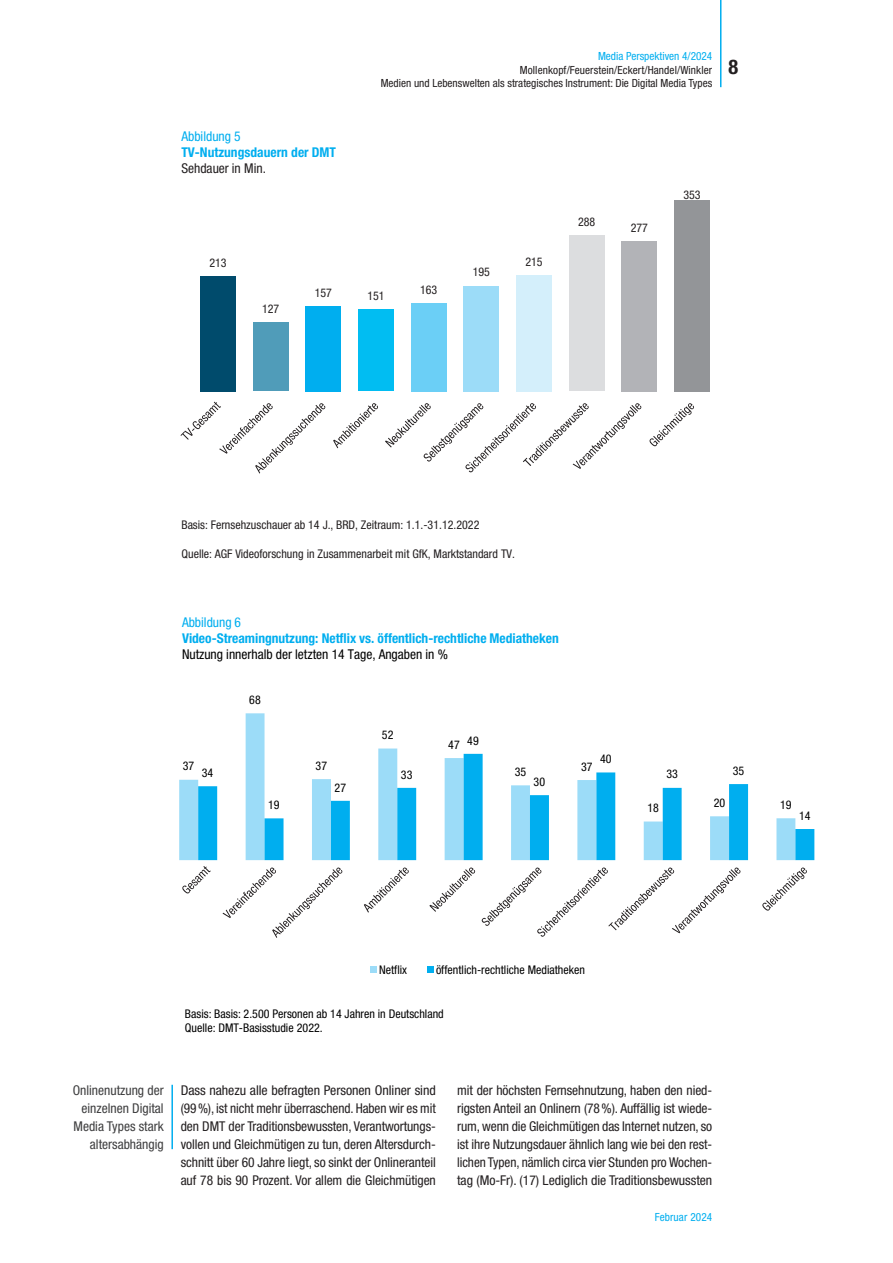
<style>
.page{position:relative;width:893px;height:1263px;background:#fff}
.page>*{position:absolute;margin:0;border:0;box-sizing:border-box;transform-origin:0 0}
.t1{font:700 condensed 20.25px "Helvetica Neue LT Std";color:#231f20}
.t2{font:condensed 13.5px/18px "Helvetica Neue LT Std";letter-spacing:-.005em;color:#231f20;text-align:justify}
.t3{font:700 condensed 13.5px "Helvetica Neue LT Std";color:#00aeef}
.t4{font:condensed 13.5px/18px "Helvetica Neue LT Std";color:#3e3e3f;text-align:right}
.t5{font:condensed 13.5px "Helvetica Neue LT Std";color:#000}
.t6{font:condensed 13.5px "Helvetica Neue LT Std";letter-spacing:-.005em;color:#00aeef}
.t7{font:condensed 12px/14.4px "Helvetica Neue LT Std";color:#000}
.t8{font:condensed 12px "Helvetica Neue LT Std";color:#231f20}
.t9{font:condensed 11.25px/13.5px "Helvetica Neue LT Std";color:#231f20;text-align:right}
.t10{font:condensed 11.25px "Helvetica Neue LT Std";color:#00aeef}
</style>
<div class="page">
<hr style="left:720px;top:0;width:1px;height:87px;background:#00aeef">
<hr style="left:171px;top:1085px;width:2px;height:64px;background:#00aeef">
<div style="left:201px;top:276px;width:35px;height:115px;background:#004b6c"></div>
<div style="left:253px;top:323px;width:35px;height:68px;background:#509cb9"></div>
<div style="left:306px;top:306px;width:35px;height:85px;background:#00aeef"></div>
<div style="left:358px;top:310px;width:36px;height:81px;background:#01bdf2"></div>
<div style="left:411px;top:303px;width:35px;height:88px;background:#6bcff6"></div>
<div style="left:464px;top:286px;width:35px;height:105px;background:#9cdcf8"></div>
<div style="left:517px;top:275px;width:35px;height:116px;background:#d4effb"></div>
<div style="left:569px;top:235px;width:35px;height:156px;background:#dcdddf"></div>
<div style="left:622px;top:241px;width:35px;height:150px;background:#b2b3b7"></div>
<div style="left:674px;top:200px;width:36px;height:191px;background:#939598"></div>
<svg style="left:180px;top:402px;width:145px;height:72px"></svg>
<svg style="left:333px;top:403px;width:45px;height:45px"></svg>
<svg style="left:385px;top:403px;width:256px;height:69px"></svg>
<svg style="left:649px;top:403px;width:45px;height:43px"></svg>
<svg style="left:179px;top:713px;width:304px;height:147px"></svg>
<svg style="left:198px;top:754px;width:616px;height:106px"></svg>
<svg style="left:182px;top:866px;width:29px;height:27px"></svg>
<svg style="left:222px;top:867px;width:120px;height:71px"></svg>
<svg style="left:364px;top:867px;width:45px;height:46px"></svg>
<svg style="left:429px;top:867px;width:46px;height:45px"></svg>
<svg style="left:482px;top:867px;width:258px;height:70px"></svg>
<svg style="left:762px;top:867px;width:45px;height:44px"></svg>
<div style="left:370px;top:967px;width:7px;height:6px;background:#9cdcf8"></div>
<svg style="left:427px;top:967px;width:6px;height:6px"></svg>
<p class="t6" style="left:181px;top:129px;width:61px">Abbildung 5</p>
<p class="t3" style="left:181px;top:144px;width:156px">TV-Nutzungsdauern der DMT</p>
<p class="t2" style="left:181px;top:160px;width:86px">Sehdauer in Min.</p>
<p class="t8" style="left:209px;top:255px;width:19px">213</p>
<p class="t10" style="left:598px;top:50px;width:116px">Media Perspektiven 4/2024</p>
<p class="t9" style="left:381px;top:63px;width:333px">Mollenkopf/Feuerstein/Eckert/Handel/Winkler<br>Medien und Lebenswelten als strategisches Instrument: Die Digital Media Types</p>
<h1 class="t1" style="left:728px;top:54px;width:11px">8</h1>
<p class="t8" style="left:473px;top:265px;width:19px">195</p>
<p class="t8" style="left:525px;top:254px;width:19px">215</p>
<p class="t8" style="left:578px;top:215px;width:19px">288</p>
<p class="t8" style="left:631px;top:221px;width:19px">277</p>
<p class="t8" style="left:683px;top:188px;width:19px">353</p>
<p class="t8" style="left:262px;top:302px;width:19px">127</p>
<p class="t8" style="left:315px;top:286px;width:19px">157</p>
<p class="t8" style="left:367px;top:289px;width:19px">151</p>
<p class="t8" style="left:420px;top:282px;width:19px">163</p>
<p class="t8" style="left:181px;top:518px;width:299px">Basis: Fernsehzuschauer ab 14 J., BRD, Zeitraum: 1.1.-31.12.2022</p>
<p class="t8" style="left:181px;top:547px;width:335px">Quelle: AGF Videoforschung in Zusammenarbeit mit GfK, Marktstandard TV.</p>
<p class="t6" style="left:182px;top:614px;width:61px">Abbildung 6</p>
<p class="t3" style="left:182px;top:630px;width:378px">Video-Streamingnutzung: Netflix vs. öffentlich-rechtliche Mediatheken</p>
<p class="t5" style="left:182px;top:647px;width:267px">Nutzung innerhalb der letzten 14 Tage, Angaben in %</p>
<p class="t7" style="left:183px;top:759px;width:13px">37</p>
<p class="t7" style="left:202px;top:765px;width:13px">34</p>
<p class="t7" style="left:249px;top:692px;width:13px">68</p>
<p class="t7" style="left:268px;top:797px;width:13px">19</p>
<p class="t7" style="left:316px;top:758px;width:13px">37</p>
<p class="t7" style="left:335px;top:780px;width:13px">27</p>
<p class="t7" style="left:382px;top:728px;width:13px">52</p>
<p class="t7" style="left:401px;top:767px;width:13px">33</p>
<p class="t7" style="left:448px;top:737px;width:13px">47</p>
<p class="t7" style="left:467px;top:733px;width:13px">49</p>
<p class="t7" style="left:515px;top:764px;width:13px">35</p>
<p class="t7" style="left:534px;top:774px;width:13px">30</p>
<p class="t7" style="left:581px;top:759px;width:13px">37</p>
<p class="t7" style="left:600px;top:752px;width:13px">40</p>
<p class="t7" style="left:647px;top:801px;width:13px">18</p>
<p class="t7" style="left:666px;top:767px;width:13px">33</p>
<p class="t7" style="left:733px;top:763px;width:13px">35</p>
<p class="t7" style="left:714px;top:795px;width:13px">20</p>
<p class="t7" style="left:780px;top:797px;width:13px">19</p>
<p class="t7" style="left:799px;top:808px;width:13px">14</p>
<p class="t7" style="left:379px;top:962px;width:29px">Netflix</p>
<p class="t7" style="left:436px;top:962px;width:151px">öffentlich-rechtliche Mediatheken</p>
<p class="t7" style="left:185px;top:1006px;width:260px">Basis: Basis: 2.500 Personen ab 14 Jahren in Deutschland<br>Quelle: DMT-Basisstudie 2022.</p>
<p class="t4" style="left:73px;top:1081px;width:92px">Onlinenutzung der einzelnen Digital<br>Media Types stark altersabhängig</p>
<p class="t2" style="left:181px;top:1081px;width:257px">Dass nahezu alle befragten Personen Onliner sind (99%), ist nicht mehr überraschend. Haben wir es mit den DMT der Traditionsbewussten, Verantwortungs&shy;vollen und Gleichmütigen zu tun, deren Altersdurch&shy;schnitt über 60 Jahre liegt, so sinkt der Onlineranteil auf 78 bis 90 Prozent. Vor allem die Gleichmütigen</p>
<p class="t2" style="left:457px;top:1081px;width:257px">mit der höchsten Fernsehnutzung, haben den nied&shy;rigsten Anteil an Onlinern (78%). Auffällig ist wiede&shy;rum, wenn die Gleichmütigen das Internet nutzen, so ist ihre Nutzungsdauer ähnlich lang wie bei den rest&shy;lichen Typen, nämlich circa vier Stunden pro Wochen&shy;tag (Mo-Fr). (17) Lediglich die Traditionsbewussten</p>
<p class="t10" style="left:655px;top:1211px;width:59px">Februar 2024</p>
</div>
